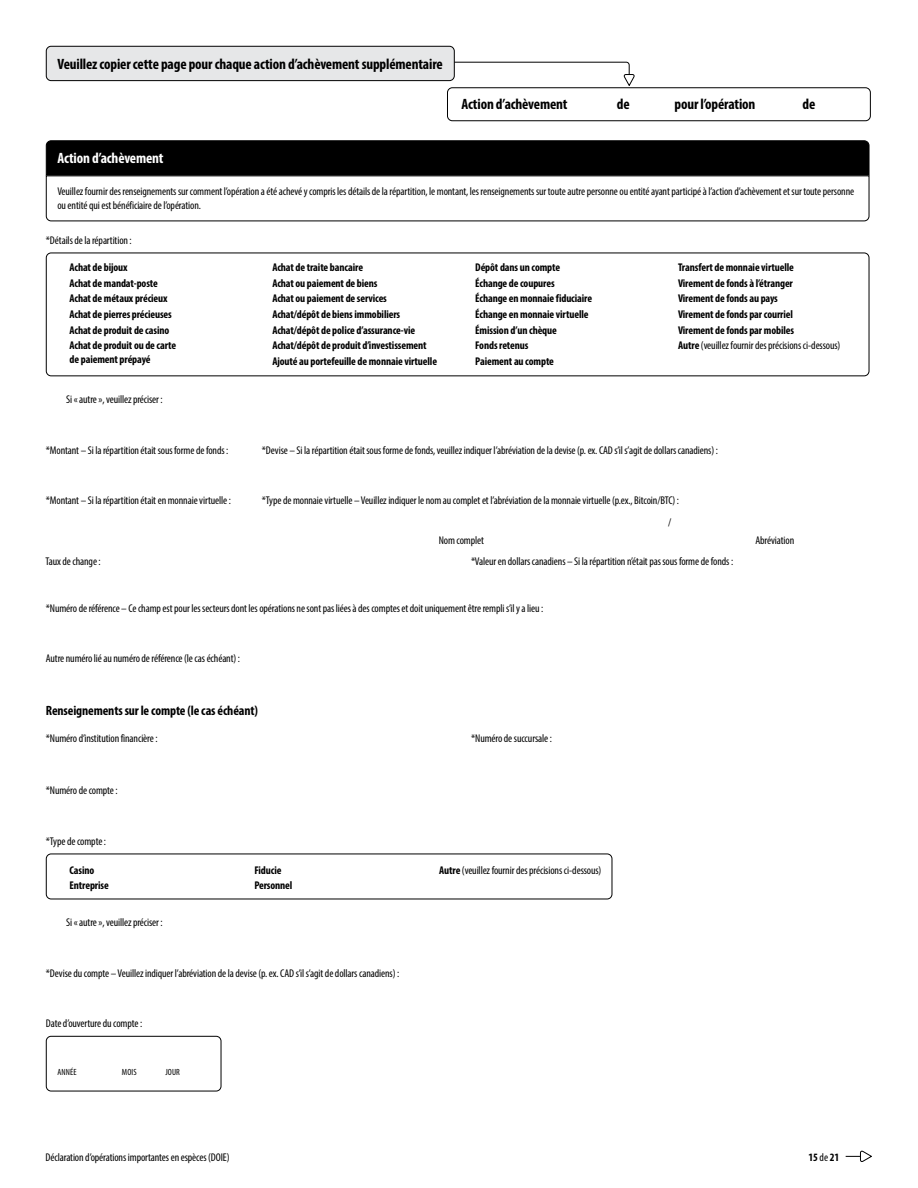
<style>
.page{position:relative;width:918px;height:1188px;background:#fff}
.page>*{position:absolute;margin:0;border:0;box-sizing:border-box;transform-origin:0 0}
.Section_Bars{font:700 condensed 15px "Myriad Pro";letter-spacing:-.01em;color:#000}
.Body{font:700 condensed 15px "Myriad Pro";letter-spacing:-.01em;color:#000}
.Section_Bars-2{font:700 condensed 15px "Myriad Pro";letter-spacing:-.01em;color:#fff}
.Field_Space{font:700 condensed 13.5px "Myriad Pro";letter-spacing:-.01em;color:#000}
.Small_Text{font:condensed 11.25px/13.5px "Myriad Pro";letter-spacing:-.01em;color:#000}
.Small_Text-2{font:700 condensed 11.25px/13.5px "Myriad Pro";letter-spacing:-.01em;color:#000}
.Field_Space-2{font:condensed 11.25px "Myriad Pro";letter-spacing:-.01em;color:#000}
.Small_Text-3{font:condensed 9px "Myriad Pro";letter-spacing:.01em;color:#000}
.s1{font-weight:700}
.s2{font-weight:400}
</style>
<div class="page">
<svg style="left:846px;top:1150px;width:26px;height:12px"></svg>
<div style="left:46px;top:253px;width:823px;height:123px;border:1px solid #000;border-radius:5px"></div>
<div style="left:46px;top:854px;width:566px;height:45px;border:1px solid #000;border-radius:5px"></div>
<div style="left:46px;top:1036px;width:175px;height:55px;border:1px solid #000;border-radius:5px"></div>
<svg style="left:46px;top:140px;width:824px;height:82px"></svg>
<svg style="left:337px;top:61px;width:298px;height:25px"></svg>
<div style="left:46px;top:46px;width:408px;height:35px;background:#e6e7e8;border-radius:5px"></div>
<div style="left:46px;top:46px;width:409px;height:35px;border:1px solid #000;border-radius:5px"></div>
<div style="left:447px;top:87px;width:424px;height:34px;border:1px solid #000;border-radius:5px"></div>
<p class="Section_Bars" style="left:57px;top:54px;width:387px">Veuillez copier cette page pour chaque action d’achèvement supplémentaire</p>
<p class="Body" style="left:461px;top:95px;width:108px">Action d’achèvement</p>
<p class="Body" style="left:617px;top:95px;width:14px">de</p>
<p class="Body" style="left:675px;top:95px;width:82px">pour l’opération</p>
<p class="Body" style="left:803px;top:95px;width:14px">de</p>
<p class="Section_Bars-2" style="left:57px;top:149px;width:108px">Action d’achèvement</p>
<p class="Small_Text" style="left:57px;top:185px;width:798px">Veuillez fournir des renseignements sur comment l’opération a été achevé y compris les détails de la répartition, le montant, les renseignements sur toute autre personne ou entité ayant participé à l’action d’achèvement et sur toute personne ou entité qui est bénéficiaire de l’opération.</p>
<p class="Small_Text" style="left:46px;top:233px;width:87px">*Détails de la répartition :</p>
<p class="Small_Text-2" style="left:70px;top:260px;width:60px">Achat de bijoux</p>
<p class="Small_Text-2" style="left:70px;top:276px;width:90px">Achat de mandat-poste</p>
<p class="Small_Text-2" style="left:70px;top:292px;width:100px">Achat de métaux précieux</p>
<p class="Small_Text-2" style="left:70px;top:307px;width:104px">Achat de pierres précieuses</p>
<p class="Small_Text-2" style="left:70px;top:323px;width:101px">Achat de produit de casino</p>
<p class="Small_Text-2" style="left:70px;top:339px;width:108px">Achat de produit ou de carte de paiement prépayé</p>
<p class="Small_Text" style="left:66px;top:393px;width:98px">Si « autre », veuillez préciser :</p>
<p class="Small_Text-2" style="left:272px;top:260px;width:92px">Achat de traite bancaire</p>
<p class="Small_Text-2" style="left:272px;top:276px;width:107px">Achat ou paiement de biens</p>
<p class="Small_Text-2" style="left:272px;top:292px;width:116px">Achat ou paiement de services</p>
<p class="Small_Text-2" style="left:272px;top:307px;width:129px">Achat/dépôt de biens immobiliers</p>
<p class="Small_Text-2" style="left:272px;top:323px;width:144px">Achat/dépôt de police d’assurance-vie</p>
<p class="Small_Text-2" style="left:272px;top:339px;width:156px">Achat/dépôt de produit d’investissement</p>
<p class="Small_Text-2" style="left:272px;top:354px;width:166px">Ajouté au portefeuille de monnaie virtuelle</p>
<p class="Small_Text-2" style="left:475px;top:260px;width:86px">Dépôt dans un compte</p>
<p class="Small_Text-2" style="left:475px;top:276px;width:81px">Échange de coupures</p>
<p class="Small_Text-2" style="left:475px;top:292px;width:118px">Échange en monnaie fiduciaire</p>
<p class="Small_Text-2" style="left:475px;top:307px;width:115px">Échange en monnaie virtuelle</p>
<p class="Small_Text-2" style="left:475px;top:323px;width:83px">Émission d’un chèque</p>
<p class="Small_Text-2" style="left:475px;top:339px;width:55px">Fonds retenus</p>
<p class="Small_Text-2" style="left:475px;top:354px;width:80px">Paiement au compte</p>
<p class="Small_Text-2" style="left:678px;top:260px;width:117px">Transfert de monnaie virtuelle</p>
<p class="Small_Text-2" style="left:678px;top:276px;width:116px">Virement de fonds à l’étranger</p>
<p class="Small_Text-2" style="left:678px;top:292px;width:101px">Virement de fonds au pays</p>
<p class="Small_Text-2" style="left:678px;top:307px;width:116px">Virement de fonds par courriel</p>
<p class="Small_Text-2" style="left:678px;top:323px;width:118px">Virement de fonds par mobiles</p>
<p class="Small_Text" style="left:678px;top:339px;width:164px"><span class="s1">Autre</span> (veuillez fournir des précisions ci-dessous)</p>
<p class="Small_Text" style="left:46px;top:443px;width:184px">*Montant – Si la répartition était sous forme de fonds :</p>
<p class="Small_Text" style="left:262px;top:443px;width:458px">*Devise – Si la répartition était sous forme de fonds, veuillez indiquer l’abréviation de la devise (p. ex. CAD s’il s’agit de dollars canadiens) :</p>
<p class="Field_Space-2" style="left:46px;top:493px;width:187px">*Montant – Si la répartition était en monnaie virtuelle :</p>
<p class="Field_Space-2" style="left:262px;top:493px;width:419px">*Type de monnaie virtuelle – Veuillez indiquer le nom au complet et l’abréviation de la monnaie virtuelle (p.ex., Bitcoin/BTC) :</p>
<p class="Field_Space-2" style="left:668px;top:516px;width:5px">/</p>
<p class="Field_Space-2" style="left:439px;top:534px;width:47px">Nom complet</p>
<p class="Field_Space-2" style="left:756px;top:534px;width:40px">Abréviation</p>
<p class="Small_Text" style="left:46px;top:554px;width:57px">Taux de change :</p>
<p class="Small_Text" style="left:471px;top:554px;width:264px">*Valeur en dollars canadiens – Si la répartition n’était pas sous forme de fonds :</p>
<p class="Small_Text" style="left:46px;top:601px;width:499px">*Numéro de référence – Ce champ est pour les secteurs dont les opérations ne sont pas liées à des comptes et doit uniquement être rempli s’il y a lieu :</p>
<p class="Small_Text" style="left:46px;top:651px;width:196px">Autre numéro lié au numéro de référence (le cas échéant) :</p>
<p class="Field_Space" style="left:46px;top:702px;width:214px">Renseignements sur le compte (le cas échéant)</p>
<p class="Small_Text" style="left:46px;top:731px;width:113px">*Numéro d’institution financière :</p>
<p class="Small_Text" style="left:471px;top:731px;width:82px">*Numéro de succursale :</p>
<p class="Small_Text" style="left:46px;top:784px;width:73px">*Numéro de compte :</p>
<p class="Small_Text" style="left:46px;top:834px;width:62px">*Type de compte :</p>
<p class="Small_Text-2" style="left:70px;top:863px;width:26px">Casino</p>
<p class="Small_Text-2" style="left:70px;top:879px;width:41px">Entreprise</p>
<p class="Small_Text" style="left:66px;top:916px;width:98px">Si « autre », veuillez préciser :</p>
<p class="Small_Text-2" style="left:254px;top:863px;width:29px">Fiducie</p>
<p class="Small_Text-2" style="left:254px;top:879px;width:40px">Personnel</p>
<p class="Small_Text" style="left:46px;top:966px;width:355px">*Devise du compte – Veuillez indiquer l’abréviation de la devise (p. ex. CAD s’il s’agit de dollars canadiens) :</p>
<p class="Small_Text" style="left:46px;top:1016px;width:98px">Date d’ouverture du compte :</p>
<p class="Small_Text-3" style="left:58px;top:1067px;width:21px">ANNÉE</p>
<p class="Small_Text-3" style="left:122px;top:1067px;width:16px">MOIS</p>
<p class="Small_Text-3" style="left:165px;top:1067px;width:16px">JOUR</p>
<p class="Small_Text" style="left:439px;top:863px;width:164px"><span class="s1">Autre</span> (veuillez fournir des précisions ci-dessous)</p>
<p class="Small_Text" style="left:46px;top:1150px;width:186px">Déclaration d’opérations importantes en espèces (DOIE)</p>
<p class="Small_Text-2" style="left:809px;top:1150px;width:32px">15 <span class="s2">de</span> 21</p>
</div>
